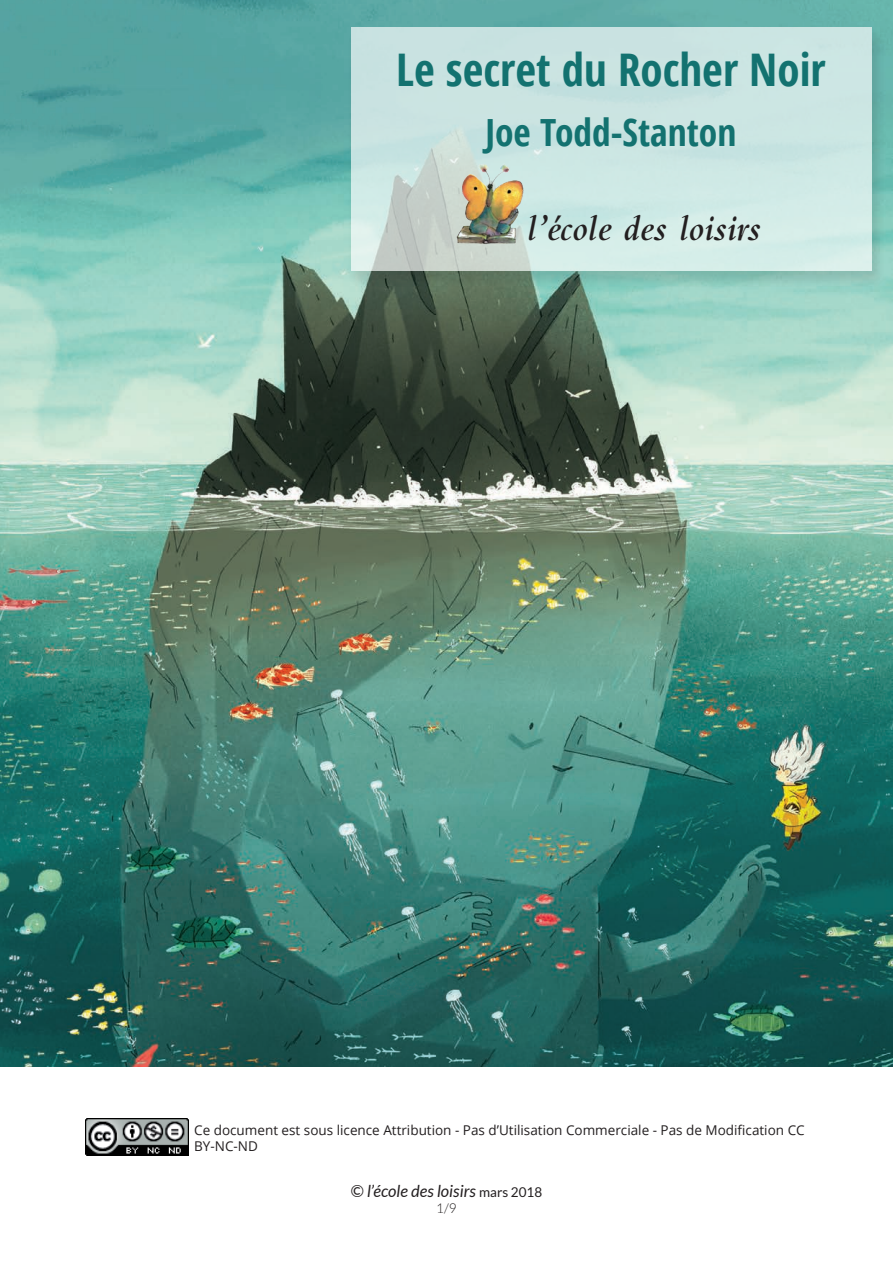
<style>
.page{position:relative;width:893px;height:1263px;background:#fff}
.page>*{position:absolute;margin:0;border:0;box-sizing:border-box;transform-origin:0 0}
.t1{font:700 condensed 45px "Open Sans";color:#137270}
.t2{font:italic 600 37.5px "Bembo Std";color:#231f20}
.t3{font:700 condensed 37.5px "Open Sans";color:#137270}
.t4{font:italic 16.5px "Lato";color:#231f20}
.t5{font:13.5px/16.2px "Open Sans";color:#231f20}
.t6{font:300 13.5px "Lato";color:#231f20}
.s1{font-style:normal}
.s2{font-style:normal;font-size:13.5px}
</style>
<div class="page">
<img style="left:0;top:0;width:893px;height:1067px">
<img style="left:85px;top:1119px;width:104px;height:36px">
<div style="left:347px;top:28px;width:539px;height:262px;background:#231f20;opacity:.2"></div>
<svg style="left:351px;top:28px;width:521px;height:243px;background:#cce4e1"></svg>
<img style="left:446px;top:159px;width:93px;height:88px">
<h1 class="t1" style="left:396px;top:38px;width:431px">Le secret du Rocher Noir</h1>
<h2 class="t3" style="left:485px;top:106px;width:253px">Joe Todd-Stanton</h2>
<h2 class="t2" style="left:527px;top:207px;width:235px">l’école des loisirs</h2>
<p class="t5" style="left:194px;top:1122px;width:612px">Ce document est sous licence Attribution - Pas d’Utilisation Commerciale - Pas de Modification CC<br>BY-NC-ND</p>
<p class="t4" style="left:351px;top:1182px;width:193px"><span class="s1">©</span> l’école des loisirs <span class="s2">mars 2018</span></p>
<p class="t6" style="left:436px;top:1201px;width:22px">1/9</p>
</div>
